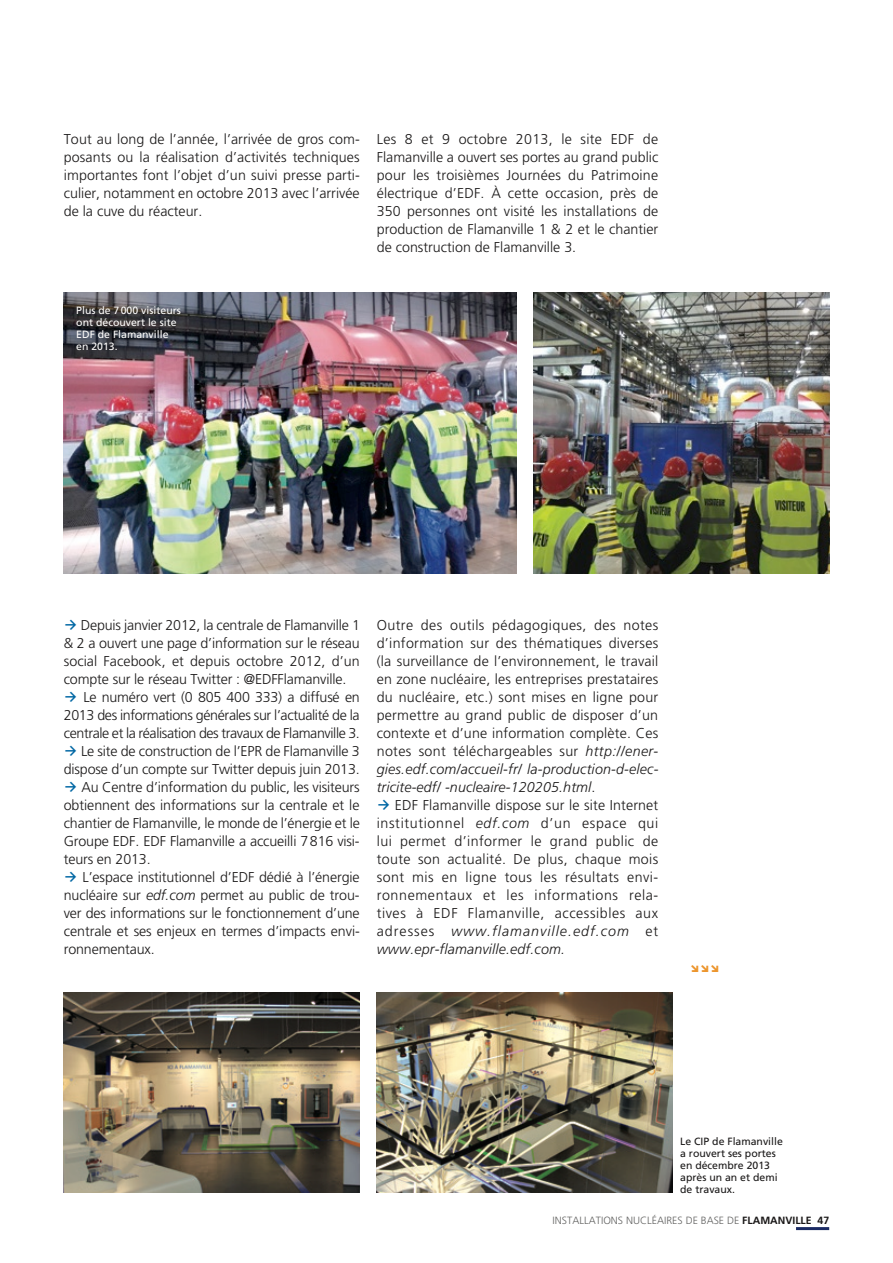
<style>
.page{position:relative;width:893px;height:1263px;background:#fff}
.page>*{position:absolute;margin:0;border:0;box-sizing:border-box;transform-origin:0 0}
.t1{font:300 14.25px/18px "Frutiger";color:#1a1818;text-align:justify}
.t2{font:300 14.25px/18px "Frutiger";letter-spacing:.02em;color:#1a1818}
.t3{font:12.3px "Flesh Plain";color:#ec952d}
.t4{font:10.5px/12px "Frutiger";color:#1a1818}
.t5{font:10.5px/12px "Frutiger";color:#fffefd}
.t6{font:300 10.5px "Frutiger";color:#636362}
.s1{font-family:"Flesh Plain";font-weight:400;color:#0067a4}
.s2{font-style:italic}
.s3{font-weight:700;color:#1a1818}
</style>
<div class="page">
<hr style="left:796px;top:1227px;width:33px;height:3px;background:#1a2a63">
<img style="left:533px;top:292px;width:296px;height:282px">
<img style="left:64px;top:292px;width:452px;height:282px">
<img style="left:64px;top:993px;width:296px;height:199px">
<img style="left:377px;top:993px;width:296px;height:199px">
<p class="t1" style="left:64px;top:130px;width:298px">Tout au long de l’année, l’arrivée de gros com&shy;posants ou la réalisation d’activités techniques importantes font l’objet d’un suivi presse parti&shy;culier, notamment en octobre 2013 avec l’arrivée de la cuve du réacteur.</p>
<p class="t1" style="left:377px;top:130px;width:283px">Les 8 et 9 octobre 2013, le site EDF de Flamanville a ouvert ses portes au grand public pour les troisièmes Journées du Patrimoine électrique d’EDF. À cette occasion, près de 350 personnes ont visité les installations de production de Flamanville 1 &amp; 2 et le chantier de construction de Flamanville 3.</p>
<p class="t5" style="left:76px;top:305px;width:106px">Plus de 7000 visiteurs ont découvert le site<br>EDF de Flamanville en 2013.</p>
<p class="t1" style="left:64px;top:616px;width:298px;text-align:left"><span class="s1">q</span> Depuis janvier 2012, la centrale de Flamanville 1 &amp; 2 a ouvert une page d’information sur le réseau social Facebook, et depuis octobre 2012, d’un compte sur le réseau Twitter : @EDFFlamanville. <span class="s1">q</span> Le numéro vert (0 805 400 333) a diffusé en 2013 des informations générales sur l’actualité de la centrale et la réalisation des travaux de Flamanville 3. <span class="s1">q</span> Le site de construction de l’EPR de Flamanville 3 dispose d’un compte sur Twitter depuis juin 2013. <span class="s1">q</span> Au Centre d’information du public, les visiteurs obtiennent des informations sur la centrale et le chantier de Flamanville, le monde de l’énergie et le Groupe EDF. EDF Flamanville a accueilli 7816 visi&shy;teurs en 2013.<br><span class="s1">q</span> L’espace institutionnel d’EDF dédié à l’énergie nucléaire sur <span class="s2">edf.com</span> permet au public de trou&shy;ver des informations sur le fonctionnement d’une centrale et ses enjeux en termes d’impacts envi&shy;ronnementaux.</p>
<p class="t2" style="left:377px;top:616px;width:283px">Outre des outils pédagogiques, des notes d’information sur des thématiques diverses (la surveillance de l’environnement, le travail en zone nucléaire, les entreprises prestataires du nucléaire, etc.) sont mises en ligne pour permettre au grand public de disposer d’un contexte et d’une information complète. Ces notes sont téléchargeables sur <span class="s2">http://ener&shy;gies.edf.com/accueil-fr/ la-production-d-elec&shy;tricite-edf/ -nucleaire-120205.html</span>.<br><span class="s1">q</span> EDF Flamanville dispose sur le site Internet institutionnel <span class="s2">edf.com</span> d’un espace qui lui permet d’informer le grand public de toute son actualité. De plus, chaque mois sont mis en ligne tous les résultats envi&shy;ronnementaux et les informations rela&shy;tives à EDF Flamanville, accessibles aux adresses <span class="s2">www.flamanville.edf.com</span> et <span class="s2">www.epr-flamanville.edf.com.</span></p>
<p class="t3" style="left:690px;top:960px;width:31px">;;;</p>
<p class="t4" style="left:680px;top:1135px;width:104px">Le CIP de Flamanville a rouvert ses portes en décembre 2013 après un an et demi de travaux.</p>
<p class="t6" style="left:553px;top:1214px;width:278px">INSTALLATIONS NUCLÉAIRES DE BASE DE <span class="s3">FLAMANVILLE 47</span></p>
</div>
